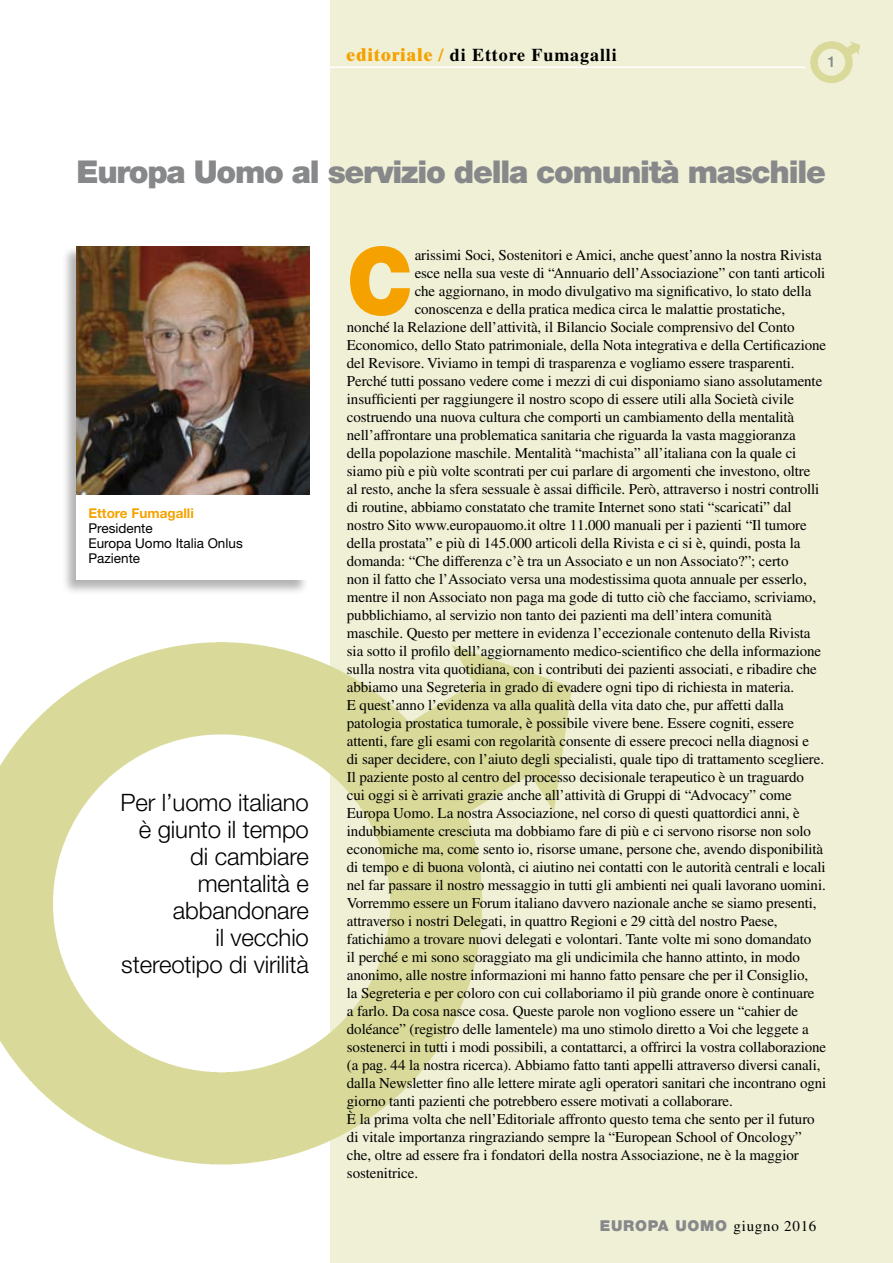
<style>
.page{position:relative;width:893px;height:1263px;background:#fff}
.page>*{position:absolute;margin:0;border:0;box-sizing:border-box;transform-origin:0 0}
.t1{font:900 93.6px "Helvetica Neue LT Std";color:#f5a200;scale:.93 1}
.t2{font:900 31.5px "Helvetica Neue LT Std";letter-spacing:-.04em;color:#87888a}
.t3{font:300 24px/27px "Helvetica Neue LT Std";letter-spacing:-.005em;color:#000;text-align:right}
.t4{font:700 18px "Times LT Std";letter-spacing:.05em;color:#000}
.t5{font:15px "Times LT Std";letter-spacing:-.005em;color:#000}
.t6{font:900 15px "Helvetica Neue LT Std";letter-spacing:.05em;color:#87888a}
.t7{font:500 15px "Helvetica Neue LT Std";color:#87888a}
.t8{font:13.5px/15px "Helvetica Neue LT Std";color:#000}
.t9{font:700 13.5px "Helvetica Neue LT Std";color:#f5a200}
.s1{font-weight:800;color:#f5a200}
.s2{color:#f5a200}
.s3{font-family:"Times LT Std";font-weight:400;color:#000}
</style>
<div class="page">
<div style="left:330px;top:0;width:563px;height:1263px;background:#f0f0d7"></div>
<img style="left:0;top:642px;width:572px;height:523px">
<hr style="left:304px;top:67px;width:501px;height:1px;background:#fff">
<div style="left:61px;top:245px;width:255px;height:357px;background:#000;opacity:.3"></div>
<div style="left:77px;top:246px;width:232px;height:333px;background:#fff"></div>
<img style="left:77px;top:247px;width:232px;height:247px">
<p class="t4" style="left:347px;top:44px;width:272px"><span class="s1">editoriale</span> <span class="s2">/</span> di Ettore Fumagalli</p>
<p class="t7" style="left:827px;top:53px;width:10px">1</p>
<h2 class="t2" style="left:77px;top:153px;width:751px">Europa Uomo al servizio della comunità maschile</h2>
<p class="t9" style="left:88px;top:505px;width:107px">Ettore Fumagalli</p>
<p class="t8" style="left:88px;top:520px;width:156px">Presidente<br>Europa Uomo Italia Onlus<br>Paziente</p>
<h3 class="t3" style="left:120px;top:789px;width:190px">Per l’uomo italiano è giunto il tempo di cambiare mentalità e abbandonare<br>il vecchio stereotipo di virilità</h3>
<h1 class="t1" style="left:347px;top:225px;width:73px">C</h1>
<p class="t5" style="left:415px;top:247px;width:408px">arissimi Soci, Sostenitori e Amici, anche quest’anno la nostra Rivista</p>
<p class="t5" style="left:415px;top:265px;width:412px">esce nella sua veste di “Annuario dell’Associazione” con tanti articoli</p>
<p class="t5" style="left:415px;top:283px;width:398px">che aggiornano, in modo divulgativo ma significativo, lo stato della</p>
<p class="t5" style="left:415px;top:301px;width:372px">conoscenza e della pratica medica circa le malattie prostatiche,</p>
<p class="t5" style="left:347px;top:319px;width:449px">nonché la Relazione dell’attività, il Bilancio Sociale comprensivo del Conto</p>
<p class="t5" style="left:347px;top:337px;width:481px">Economico, dello Stato patrimoniale, della Nota integrativa e della Certificazione</p>
<p class="t5" style="left:347px;top:355px;width:449px">del Revisore. Viviamo in tempi di trasparenza e vogliamo essere trasparenti.</p>
<p class="t5" style="left:347px;top:373px;width:477px">Perché tutti possano vedere come i mezzi di cui disponiamo siano assolutamente</p>
<p class="t5" style="left:347px;top:391px;width:449px">insufficienti per raggiungere il nostro scopo di essere utili alla Società civile</p>
<p class="t5" style="left:347px;top:409px;width:449px">costruendo una nuova cultura che comporti un cambiamento della mentalità</p>
<p class="t5" style="left:347px;top:427px;width:450px">nell’affrontare una problematica sanitaria che riguarda la vasta maggioranza</p>
<p class="t5" style="left:347px;top:445px;width:451px">della popolazione maschile. Mentalità “machista” all’italiana con la quale ci</p>
<p class="t5" style="left:347px;top:463px;width:465px">siamo più e più volte scontrati per cui parlare di argomenti che investono, oltre</p>
<p class="t5" style="left:347px;top:481px;width:474px">al resto, anche la sfera sessuale è assai difficile. Però, attraverso i nostri controlli</p>
<p class="t5" style="left:347px;top:499px;width:446px">di routine, abbiamo constatato che tramite Internet sono stati “scaricati” dal</p>
<p class="t5" style="left:347px;top:517px;width:461px">nostro Sito www.europauomo.it oltre 11.000 manuali per i pazienti “Il tumore</p>
<p class="t5" style="left:347px;top:535px;width:455px">della prostata” e più di 145.000 articoli della Rivista e ci si è, quindi, posta la</p>
<p class="t5" style="left:347px;top:553px;width:443px">domanda: “Che differenza c’è tra un Associato e un non Associato?”; certo</p>
<p class="t5" style="left:347px;top:571px;width:461px">non il fatto che l’Associato versa una modestissima quota annuale per esserlo,</p>
<p class="t5" style="left:347px;top:589px;width:471px">mentre il non Associato non paga ma gode di tutto ciò che facciamo, scriviamo,</p>
<p class="t5" style="left:347px;top:607px;width:426px">pubblichiamo, al servizio non tanto dei pazienti ma dell’intera comunità</p>
<p class="t5" style="left:347px;top:625px;width:465px">maschile. Questo per mettere in evidenza l’eccezionale contenuto della Rivista</p>
<p class="t5" style="left:347px;top:643px;width:476px">sia sotto il profilo dell’aggiornamento medico-scientifico che della informazione</p>
<p class="t5" style="left:347px;top:661px;width:471px">sulla nostra vita quotidiana, con i contributi dei pazienti associati, e ribadire che</p>
<p class="t5" style="left:347px;top:679px;width:449px">abbiamo una Segreteria in grado di evadere ogni tipo di richiesta in materia.</p>
<p class="t5" style="left:347px;top:697px;width:438px">E quest’anno l’evidenza va alla qualità della vita dato che, pur affetti dalla</p>
<p class="t5" style="left:347px;top:715px;width:449px">patologia prostatica tumorale, è possibile vivere bene. Essere cogniti, essere</p>
<p class="t5" style="left:347px;top:733px;width:464px">attenti, fare gli esami con regolarità consente di essere precoci nella diagnosi e</p>
<p class="t5" style="left:347px;top:751px;width:479px">di saper decidere, con l’aiuto degli specialisti, quale tipo di trattamento scegliere.</p>
<p class="t5" style="left:347px;top:769px;width:459px">Il paziente posto al centro del processo decisionale terapeutico è un traguardo</p>
<p class="t5" style="left:347px;top:787px;width:446px">cui oggi si è arrivati grazie anche all’attività di Gruppi di “Advocacy” come</p>
<p class="t5" style="left:347px;top:805px;width:454px">Europa Uomo. La nostra Associazione, nel corso di questi quattordici anni, è</p>
<p class="t5" style="left:347px;top:823px;width:465px">indubbiamente cresciuta ma dobbiamo fare di più e ci servono risorse non solo</p>
<p class="t5" style="left:347px;top:841px;width:478px">economiche ma, come sento io, risorse umane, persone che, avendo disponibilità</p>
<p class="t5" style="left:347px;top:859px;width:480px">di tempo e di buona volontà, ci aiutino nei contatti con le autorità centrali e locali</p>
<p class="t5" style="left:347px;top:877px;width:480px">nel far passare il nostro messaggio in tutti gli ambienti nei quali lavorano uomini.</p>
<p class="t5" style="left:347px;top:895px;width:471px">Vorremmo essere un Forum italiano davvero nazionale anche se siamo presenti,</p>
<p class="t5" style="left:347px;top:913px;width:432px">attraverso i nostri Delegati, in quattro Regioni e 29 città del nostro Paese,</p>
<p class="t5" style="left:347px;top:931px;width:466px">fatichiamo a trovare nuovi delegati e volontari. Tante volte mi sono domandato</p>
<p class="t5" style="left:347px;top:949px;width:454px">il perché e mi sono scoraggiato ma gli undicimila che hanno attinto, in modo</p>
<p class="t5" style="left:347px;top:967px;width:463px">anonimo, alle nostre informazioni mi hanno fatto pensare che per il Consiglio,</p>
<p class="t5" style="left:347px;top:985px;width:469px">la Segreteria e per coloro con cui collaboriamo il più grande onore è continuare</p>
<p class="t5" style="left:347px;top:1003px;width:453px">a farlo. Da cosa nasce cosa. Queste parole non vogliono essere un “cahier de</p>
<p class="t5" style="left:347px;top:1021px;width:463px">doléance” (registro delle lamentele) ma uno stimolo diretto a Voi che leggete a</p>
<p class="t5" style="left:347px;top:1039px;width:481px">sostenerci in tutti i modi possibili, a contattarci, a offrirci la vostra collaborazione</p>
<p class="t5" style="left:347px;top:1057px;width:475px">(a pag. 44 la nostra ricerca). Abbiamo fatto tanti appelli attraverso diversi canali,</p>
<p class="t5" style="left:347px;top:1075px;width:481px">dalla Newsletter fino alle lettere mirate agli operatori sanitari che incontrano ogni</p>
<p class="t5" style="left:347px;top:1093px;width:387px">giorno tanti pazienti che potrebbero essere motivati a collaborare.</p>
<p class="t5" style="left:347px;top:1111px;width:469px">È la prima volta che nell’Editoriale affronto questo tema che sento per il futuro</p>
<p class="t5" style="left:347px;top:1129px;width:456px">di vitale importanza ringraziando sempre la “European School of Oncology”</p>
<p class="t5" style="left:347px;top:1147px;width:453px">che, oltre ad essere fra i fondatori della nostra Associazione, ne è la maggior</p>
<p class="t5" style="left:347px;top:1165px;width:73px">sostenitrice.</p>
<p class="t6" style="left:600px;top:1216px;width:218px">EUROPA UOMO <span class="s3">giugno 2016</span></p>
</div>
